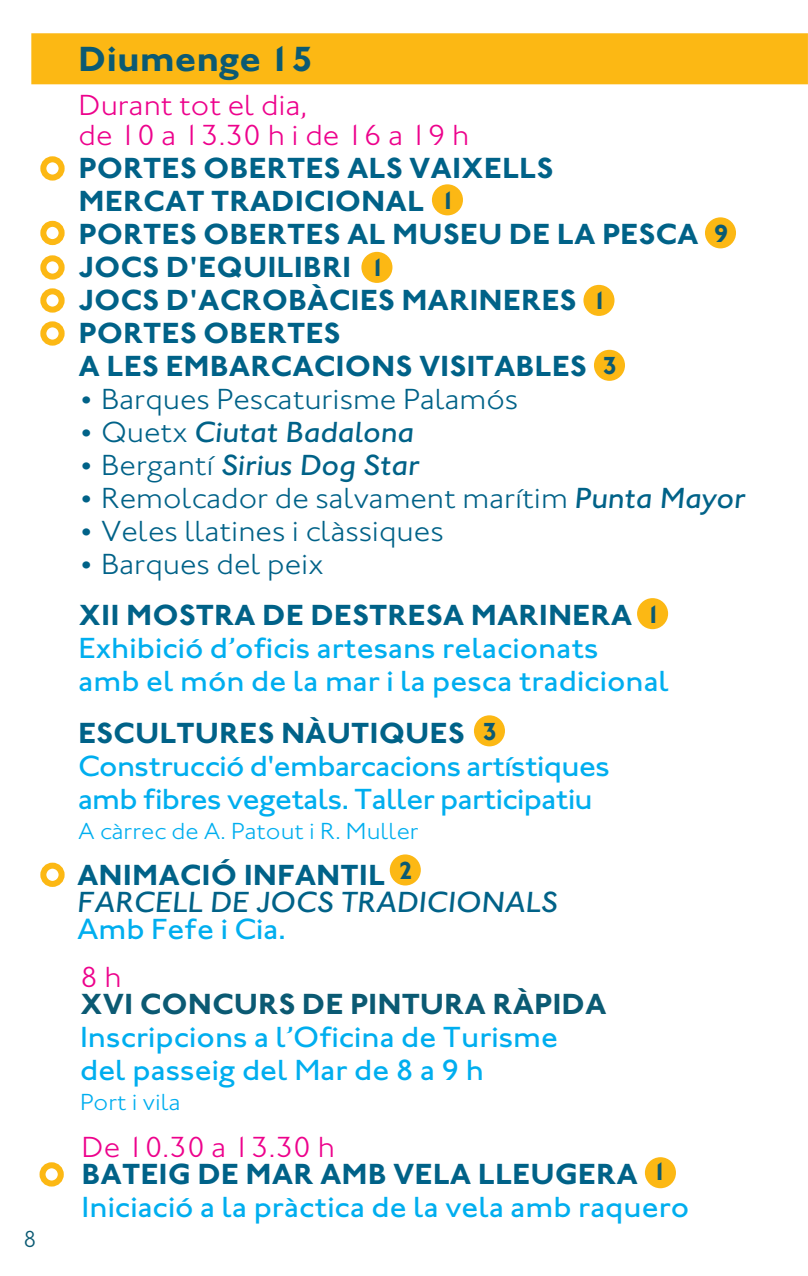
<style>
.page{position:relative;width:808px;height:1276px;background:#fff}
.page>*{position:absolute;margin:0;border:0;box-sizing:border-box;transform-origin:0 0}
.t1{font:36px "Johnston ITCTT Bold";color:#0b5a73;scale:1.05 1}
.t2{font:30px/33px "Johnston ITCTT Bold";color:#006288;scale:1.05 1}
.t3{font:30px/33px "Johnston ITCTT Medium";color:#00aeef;scale:1.05 1}
.t4{font:30px "Johnston ITCTT Light";color:#006288;scale:1.05 1}
.t5{font:30px/33px "Johnston ITCTT Medium";letter-spacing:-.02em;color:#00aeef;scale:1.05 1}
.t6{font:italic 30px "Johnston ITCTT Medium";color:#006288;scale:1.05 1}
.t7{font:30px/30px "Johnston ITCTT Light";color:#ed028c;scale:1.05 1}
.t8{font:30px "Johnston ITCTT Bold";color:#0b5a73;scale:1.05 1}
.t9{font:25.5px "Johnston ITCTT Bold";color:#0b5a73}
.t10{font:24px "Johnston ITCTT Light";color:#00aeef;scale:1.05 1}
.t11{font:24px "Johnston ITCTT Light";color:#0b5a73}
.s1{font-family:"Johnston ITCTT Light";font-style:normal}
.s2{font-family:"Johnston ITCTT Medium";font-style:italic}
</style>
<div class="page">
<div style="left:31px;top:33px;width:777px;height:51px;background:#fcb814"></div>
<div style="left:637px;top:598px;width:31px;height:31px;background:#fcb814;border-radius:50%"></div>
<div style="left:40px;top:862px;width:25px;height:25px;border:6px solid #fcb814;border-radius:50%"></div>
<div style="left:390px;top:854px;width:31px;height:31px;background:#fcb814;border-radius:50%"></div>
<div style="left:40px;top:1162px;width:24px;height:24px;border:6px solid #fcb814;border-radius:50%"></div>
<div style="left:645px;top:1157px;width:31px;height:31px;background:#fcb814;border-radius:50%"></div>
<div style="left:40px;top:156px;width:25px;height:25px;border:6px solid #fcb814;border-radius:50%"></div>
<div style="left:40px;top:221px;width:25px;height:24px;border:6px solid #fcb814;border-radius:50%"></div>
<div style="left:40px;top:255px;width:25px;height:25px;border:6px solid #fcb814;border-radius:50%"></div>
<div style="left:40px;top:288px;width:25px;height:25px;border:6px solid #fcb814;border-radius:50%"></div>
<div style="left:432px;top:184px;width:31px;height:31px;background:#fcb814;border-radius:50%"></div>
<div style="left:361px;top:252px;width:31px;height:31px;background:#fcb814;border-radius:50%"></div>
<div style="left:583px;top:285px;width:31px;height:31px;background:#fcb814;border-radius:50%"></div>
<div style="left:705px;top:217px;width:31px;height:31px;background:#fcb814;border-radius:50%"></div>
<div style="left:594px;top:350px;width:31px;height:31px;background:#fcb814;border-radius:50%"></div>
<div style="left:40px;top:321px;width:25px;height:25px;border:6px solid #fcb814;border-radius:50%"></div>
<div style="left:474px;top:715px;width:31px;height:31px;background:#fcb814;border-radius:50%"></div>
<p class="t11" style="left:23px;top:1225px;width:15px">8</p>
<p class="t1" style="left:78px;top:38px;width:226px">Diumenge 15</p>
<p class="t7" style="left:79px;top:90px;width:374px">Durant tot el dia,<br>de 10 a 13.30 h i de 16 a 19 h</p>
<p class="t2" style="left:79px;top:151px;width:592px">PORTES OBERTES ALS VAIXELLS<br>MERCAT TRADICIONAL<br>PORTES OBERTES AL MUSEU DE LA PESCA<br>JOCS D'EQUILIBRI<br>JOCS D'ACROBÀCIES MARINERES</p>
<p class="t9" style="left:441px;top:185px;width:17px">1</p>
<p class="t9" style="left:370px;top:253px;width:17px">1</p>
<p class="t9" style="left:592px;top:286px;width:17px">1</p>
<p class="t9" style="left:714px;top:218px;width:17px">9</p>
<p class="t2" style="left:79px;top:316px;width:486px">PORTES OBERTES<br>A LES EMBARCACIONS VISITABLES</p>
<p class="t4" style="left:79px;top:381px;width:420px">• Barques Pescaturisme Palamós</p>
<p class="t6" style="left:79px;top:414px;width:321px"><span class="s1">• Quetx</span> Ciutat Badalona</p>
<p class="t6" style="left:79px;top:447px;width:326px"><span class="s1">• Bergantí</span> Sirius Dog Star</p>
<p class="t4" style="left:79px;top:480px;width:636px">• Remolcador de salvament marítim <span class="s2">Punta Mayor</span></p>
<p class="t4" style="left:79px;top:513px;width:349px">• Veles llatines i clàssiques</p>
<p class="t4" style="left:79px;top:546px;width:235px">• Barques del peix</p>
<p class="t9" style="left:603px;top:351px;width:17px">3</p>
<p class="t2" style="left:79px;top:598px;width:529px">XII MOSTRA DE DESTRESA MARINERA</p>
<p class="t3" style="left:79px;top:631px;width:564px">Exhibició d’oficis artesans relacionats<br>amb el món de la mar i la pesca tradicional</p>
<p class="t9" style="left:646px;top:599px;width:17px">1</p>
<p class="t2" style="left:78px;top:716px;width:370px">ESCULTURES NÀUTIQUES</p>
<p class="t5" style="left:78px;top:749px;width:508px">Construcció d'embarcacions artístiques amb fibres vegetals. Taller participatiu</p>
<p class="t10" style="left:78px;top:816px;width:326px">A càrrec de A. Patout i R. Muller</p>
<p class="t9" style="left:483px;top:716px;width:17px">3</p>
<p class="t2" style="left:77px;top:858px;width:295px">ANIMACIÓ INFANTIL</p>
<p class="t6" style="left:77px;top:884px;width:459px">FARCELL DE JOCS TRADICIONALS</p>
<p class="t3" style="left:77px;top:912px;width:200px">Amb Fefe i Cia.</p>
<p class="t9" style="left:398px;top:855px;width:17px">2</p>
<p class="t7" style="left:80px;top:961px;width:41px">8 h</p>
<p class="t8" style="left:80px;top:986px;width:503px">XVI CONCURS DE PINTURA RÀPIDA</p>
<p class="t3" style="left:80px;top:1020px;width:457px">Inscripcions a l’Oficina de Turisme del passeig del Mar de 8 a 9 h</p>
<p class="t10" style="left:80px;top:1087px;width:97px">Port i vila</p>
<p class="t7" style="left:82px;top:1131px;width:243px">De 10.30 a 13.30 h</p>
<p class="t2" style="left:82px;top:1156px;width:531px">BATEIG DE MAR AMB VELA LLEUGERA</p>
<p class="t3" style="left:82px;top:1189px;width:580px">Iniciació a la pràctica de la vela amb raquero</p>
<p class="t9" style="left:652px;top:1156px;width:17px">1</p>
</div>
